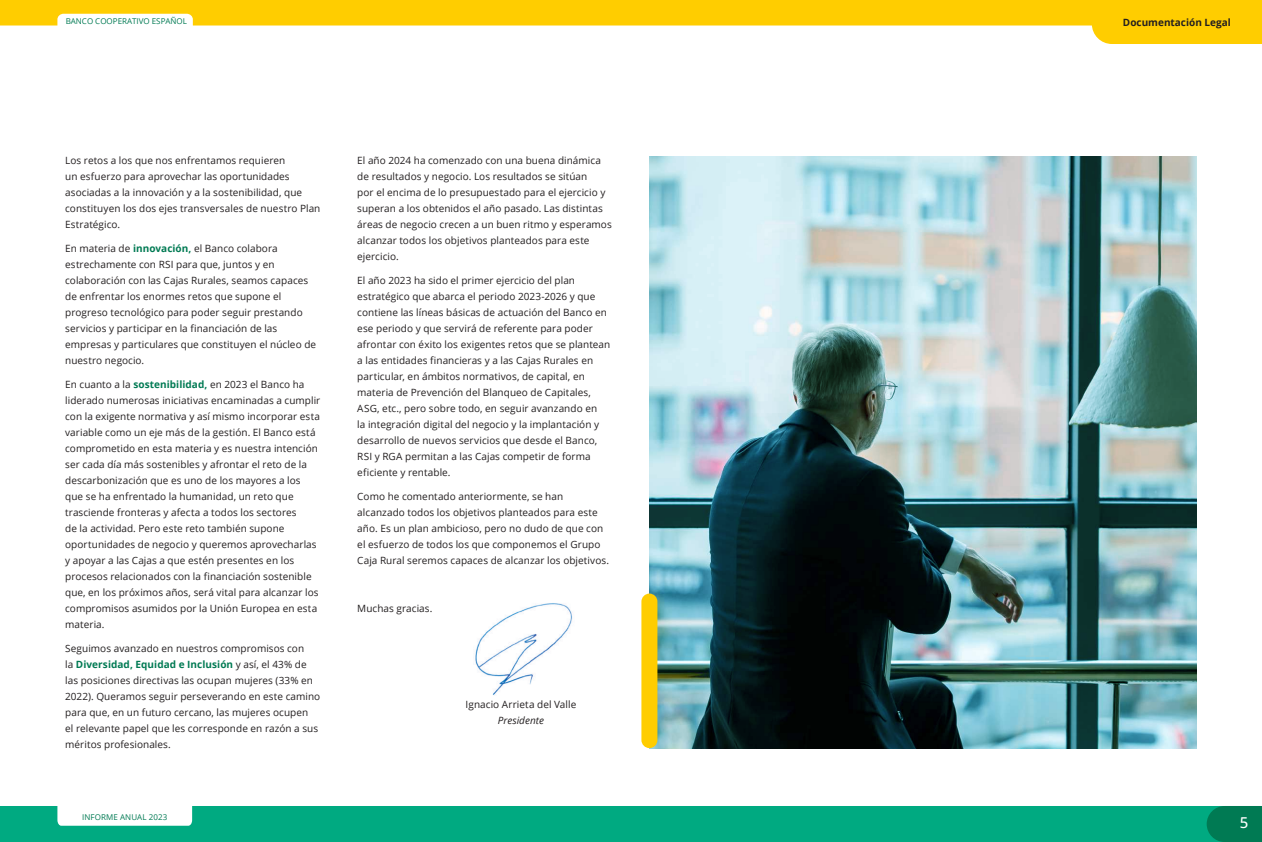
<style>
.page{position:relative;width:1262px;height:842px;background:#fff}
.page>*{position:absolute;margin:0;border:0;box-sizing:border-box;transform-origin:0 0}
.t1{font:500 15px "Open Sans";color:#fff}
.t2{font:10px/16px "Open Sans";letter-spacing:.005em;color:#231f20}
.t3{font:700 10px "Open Sans";color:#231f20}
.t4{font:italic 10px "Open Sans";letter-spacing:.005em;color:#231f20}
.t5{font:8px "Open Sans";color:#007a53}
.s1{font-weight:700;color:#007a53}
</style>
<div class="page">
<img style="left:475px;top:603px;width:97px;height:92px">
<img style="left:649px;top:156px;width:547px;height:592px">
<div style="left:641px;top:594px;width:16px;height:154px;background:#ffcd00;border-radius:8px"></div>
<div style="left:0;top:806px;width:1206px;height:36px;background:#00aa81"></div>
<svg style="left:1206px;top:806px;width:55px;height:36px;background:#007d56"></svg>
<svg style="left:0;top:0;width:1261px;height:44px"></svg>
<p class="t5" style="left:66px;top:16px;width:123px">BANCO COOPERATIVO ESPAÑOL</p>
<p class="t3" style="left:1122px;top:15px;width:109px">Documentación Legal</p>
<p class="t2" style="left:65px;top:152px;width:257px">Los retos a los que nos enfrentamos requieren<br>un esfuerzo para aprovechar las oportunidades asociadas a la innovación y a la sostenibilidad, que constituyen los dos ejes transversales de nuestro Plan Estratégico.</p>
<p class="t2" style="left:65px;top:240px;width:252px">En materia de <span class="s1">innovación,</span> el Banco colabora estrechamente con RSI para que, juntos y en colaboración con las Cajas Rurales, seamos capaces de enfrentar los enormes retos que supone el progreso tecnológico para poder seguir prestando servicios y participar en la financiación de las empresas y particulares que constituyen el núcleo de nuestro negocio.</p>
<p class="t2" style="left:65px;top:376px;width:256px">En cuanto a la <span class="s1">sostenibilidad,</span> en 2023 el Banco ha liderado numerosas iniciativas encaminadas a cumplir con la exigente normativa y así mismo incorporar esta variable como un eje más de la gestión. El Banco está comprometido en esta materia y es nuestra intención ser cada día más sostenibles y afrontar el reto de la descarbonización que es uno de los mayores a los que se ha enfrentado la humanidad, un reto que trasciende fronteras y afecta a todos los sectores<br>de la actividad. Pero este reto también supone oportunidades de negocio y queremos aprovecharlas y apoyar a las Cajas a que estén presentes en los procesos relacionados con la financiación sostenible que, en los próximos años, será vital para alcanzar los compromisos asumidos por la Unión Europea en esta materia.</p>
<p class="t2" style="left:65px;top:640px;width:257px">Seguimos avanzado en nuestros compromisos con<br>la <span class="s1">Diversidad, Equidad e Inclusión</span> y así, el 43% de las posiciones directivas las ocupan mujeres (33% en 2022). Queramos seguir perseverando en este camino para que, en un futuro cercano, las mujeres ocupen<br>el relevante papel que les corresponde en razón a sus méritos profesionales.</p>
<p class="t2" style="left:357px;top:152px;width:256px">El año 2024 ha comenzado con una buena dinámica de resultados y negocio. Los resultados se sitúan<br>por el encima de lo presupuestado para el ejercicio y superan a los obtenidos el año pasado. Las distintas áreas de negocio crecen a un buen ritmo y esperamos alcanzar todos los objetivos planteados para este ejercicio.</p>
<p class="t2" style="left:357px;top:272px;width:254px">El año 2023 ha sido el primer ejercicio del plan estratégico que abarca el periodo 2023-2026 y que contiene las líneas básicas de actuación del Banco en ese periodo y que servirá de referente para poder afrontar con éxito los exigentes retos que se plantean a las entidades financieras y a las Cajas Rurales en particular, en ámbitos normativos, de capital, en materia de Prevención del Blanqueo de Capitales, ASG, etc., pero sobre todo, en seguir avanzando en<br>la integración digital del negocio y la implantación y desarrollo de nuevos servicios que desde el Banco, RSI y RGA permitan a las Cajas competir de forma eficiente y rentable.</p>
<p class="t2" style="left:357px;top:488px;width:253px">Como he comentado anteriormente, se han alcanzado todos los objetivos planteados para este año. Es un plan ambicioso, pero no dudo de que con el esfuerzo de todos los que componemos el Grupo Caja Rural seremos capaces de alcanzar los objetivos.</p>
<p class="t2" style="left:357px;top:600px;width:77px">Muchas gracias.</p>
<p class="t2" style="left:465px;top:696px;width:112px">Ignacio Arrieta del Valle</p>
<p class="t4" style="left:498px;top:714px;width:48px">Presidente</p>
<p class="t5" style="left:82px;top:811px;width:87px">INFORME ANUAL 2023</p>
<h1 class="t1" style="left:1239px;top:812px;width:10px">5</h1>
</div>
